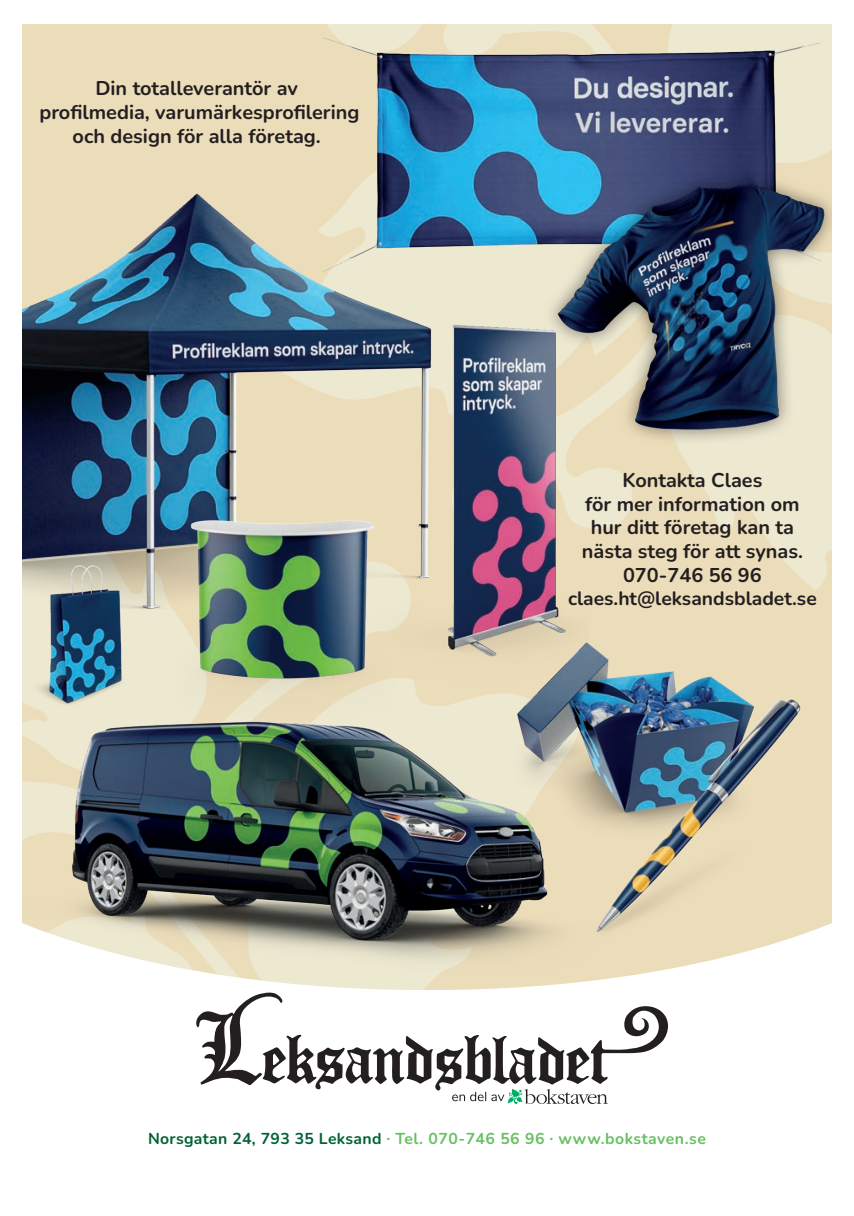
<style>
.page{position:relative;width:854px;height:1216px;background:#fff}
.page>*{position:absolute;margin:0;border:0;box-sizing:border-box;transform-origin:0 0}
.t1{font:200 19.95px/23.8px "Nunito";color:#231f20;text-align:center}
.t2{font:200 19.25px "Nunito";color:#231f20}
.t3{font:200 15.75px "Nunito";letter-spacing:.02em;color:#69bf61}
.s1{color:#006237}
</style>
<div class="page">
<div style="left:22px;top:25px;width:809px;height:1146px;background:#ecddba"></div>
<svg style="left:588px;top:25px;width:243px;height:565px"></svg>
<div style="left:22px;top:923px;width:809px;height:248px;background:#fff"></div>
<img style="left:323px;top:25px;width:497px;height:270px">
<img style="left:517px;top:133px;width:314px;height:354px">
<img style="left:22px;top:131px;width:447px;height:409px">
<img style="left:305px;top:295px;width:283px;height:356px">
<img style="left:22px;top:540px;width:126px;height:137px">
<img style="left:148px;top:464px;width:269px;height:213px">
<img style="left:22px;top:677px;width:645px;height:361px">
<img style="left:461px;top:608px;width:259px;height:278px">
<img style="left:563px;top:683px;width:267px;height:267px">
<svg style="left:195px;top:991px;width:473px;height:113px;background:#d3d2d2"></svg>
<p class="t1" style="left:39px;top:76px;width:321px">Din totalleverantör av<br>profilmedia, varumärkesprofilering och design för alla företag.</p>
<p class="t1" style="left:581px;top:467px;width:222px">Kontakta Claes<br>för mer information om hur ditt företag kan ta nästa steg för att synas.<br>070-746 56 96</p>
<p class="t2" style="left:568px;top:585px;width:250px">claes.ht@leksandsbladet.se</p>
<p class="t3" style="left:148px;top:1127px;width:559px"><span class="s1">Norsgatan 24, 793 35 Leksand</span> . Tel. 070-746 56 96 . www.bokstaven.se</p>
</div>
